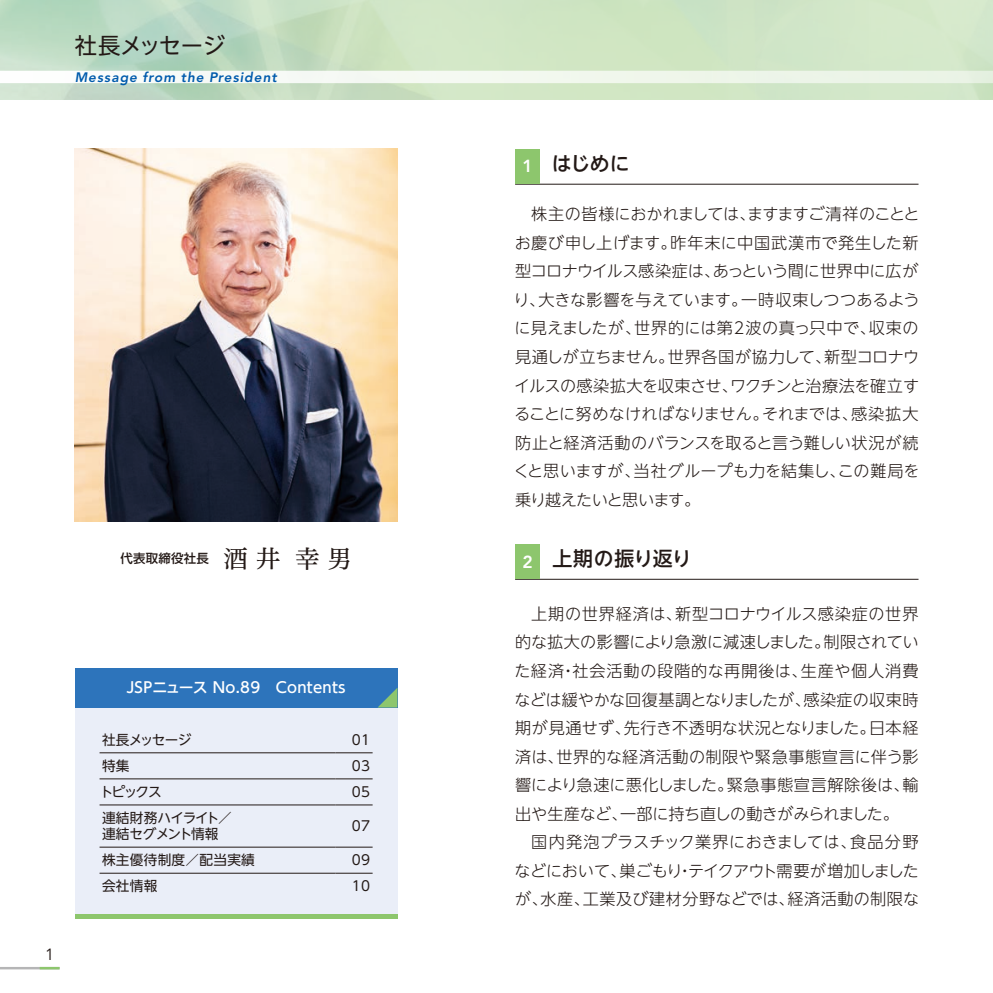
<style>
.page{position:relative;width:993px;height:993px;background:#fff}
.page>*{position:absolute;margin:0;border:0;box-sizing:border-box;transform-origin:0 0}
.t1{font:22.4px "UD Shin Go NT Pro";letter-spacing:-.02em;color:#231916}
.t2{font:500 19.78px "UD Shin Go NT Pro";letter-spacing:-.015em;color:#231916}
.t3{font:300 16.1px/28.5px "UD Shin Go NT Pro";letter-spacing:-.005em;color:#231916;text-align:justify}
.t4{font:16.1px "Avenir";color:#231916}
.t5{font:500 14.88px "UD Shin Go NT Pro";letter-spacing:.02em;color:#fff}
.t6{font:13.65px "UD Shin Go NT Pro";letter-spacing:.02em;color:#231916}
.t7{font:italic 800 13.65px "Avenir";letter-spacing:.07em;color:#005bac}
.t8{font:13.65px/16.1px "UD Shin Go NT Pro";letter-spacing:-.035em;color:#231916}
.t9{font:13.65px "UD Shin Go NT Pro";letter-spacing:-.05em;color:#231916}
.t10{font:500 12.42px "UD Shin Go NT Pro";letter-spacing:.02em;color:#231916}
.s1{font-family:"Hiragino UD Serif Std N W4";font-weight:400;font-size:24.85px}
.s2{font-family:"Avenir";font-weight:800;font-size:17.32px;color:#fff}
</style>
<div class="page">
<svg style="left:0;top:71px;width:992px;height:12px;fill:#f3f8f0"></svg>
<img style="left:75px;top:149px;width:322px;height:372px">
<div style="left:75px;top:707px;width:322px;height:211px;background:#eaeef8"></div>
<div style="left:75px;top:667px;width:322px;height:40px;background:#2d74bb"></div>
<hr style="left:99px;top:752px;width:236px;height:1px;background:#231916">
<hr style="left:335px;top:752px;width:37px;height:1px;background:#231916">
<hr style="left:99px;top:778px;width:236px;height:1px;background:#231916">
<hr style="left:335px;top:778px;width:37px;height:1px;background:#231916">
<hr style="left:99px;top:804px;width:236px;height:1px;background:#231916">
<hr style="left:335px;top:804px;width:37px;height:1px;background:#231916">
<hr style="left:99px;top:846px;width:236px;height:1px;background:#231916">
<hr style="left:335px;top:846px;width:37px;height:1px;background:#231916">
<hr style="left:99px;top:872px;width:236px;height:1px;background:#231916">
<hr style="left:335px;top:872px;width:37px;height:1px;background:#231916">
<hr style="left:515px;top:184px;width:403px;height:1px;background:#231916">
<div style="left:515px;top:149px;width:24px;height:35px;background:#8dc66d"></div>
<hr style="left:515px;top:578px;width:403px;height:1px;background:#231916">
<div style="left:515px;top:544px;width:24px;height:34px;background:#8dc66d"></div>
<hr style="left:0;top:966px;width:60px;height:3px;background:#b5b5b6">
<hr style="left:40px;top:966px;width:20px;height:3px;background:#8dc66d">
<svg style="left:378px;top:688px;width:19px;height:19px"></svg>
<div style="left:75px;top:913px;width:322px;height:5px;background:#8dc66d"></div>
<h1 class="t1" style="left:75px;top:28px;width:152px">社長メッセージ</h1>
<p class="t7" style="left:75px;top:69px;width:203px">Message from the President</p>
<p class="t4" style="left:45px;top:944px;width:10px">1</p>
<p class="t10" style="left:121px;top:548px;width:233px">代表取締役社長 <span class="s1">酒 井 幸 男</span></p>
<p class="t5" style="left:126px;top:675px;width:221px">JSPニュース No.89　Contents</p>
<p class="t9" style="left:102px;top:728px;width:91px">社長メッセージ</p>
<p class="t6" style="left:352px;top:728px;width:20px">01</p>
<p class="t6" style="left:102px;top:754px;width:29px">特集</p>
<p class="t6" style="left:352px;top:754px;width:20px">03</p>
<p class="t6" style="left:100px;top:780px;width:63px">トピックス</p>
<p class="t6" style="left:352px;top:780px;width:20px">05</p>
<p class="t8" style="left:102px;top:809px;width:131px">連結財務ハイライト／連結セグメント情報</p>
<p class="t6" style="left:352px;top:814px;width:20px">07</p>
<p class="t6" style="left:102px;top:848px;width:154px">株主優待制度／配当実績</p>
<p class="t6" style="left:352px;top:848px;width:20px">09</p>
<p class="t6" style="left:102px;top:874px;width:57px">会社情報</p>
<p class="t6" style="left:352px;top:874px;width:20px">10</p>
<p class="t2" style="left:522px;top:148px;width:109px"><span class="s2">1</span> はじめに</p>
<p class="t3" style="left:513px;top:199px;width:407px;text-indent:18px">株主の皆様におかれましては、ますますご清祥のこととお慶び申し上げます。昨年末に中国武漢市で発生した新型コロナウイルス感染症は、あっという間に世界中に広がり、大きな影響を与えています。一時収束しつつあるように見えましたが、世界的には第2波の真っ只中で、収束の見通しが立ちません。世界各国が協力して、新型コロナウイルスの感染拡大を収束させ、ワクチンと治療法を確立することに努めなければなりません。それまでは、感染拡大防止と経済活動のバランスを取ると言う難しい状況が続くと思いますが、当社グループも力を結集し、この難局を乗り越えたいと思います。</p>
<p class="t2" style="left:522px;top:542px;width:171px"><span class="s2">2</span> 上期の振り返り</p>
<p class="t3" style="left:514px;top:598px;width:405px;text-indent:17px">上期の世界経済は、新型コロナウイルス感染症の世界的な拡大の影響により急激に減速しました。制限されていた経済・社会活動の段階的な再開後は、生産や個人消費などは緩やかな回復基調となりましたが、感染症の収束時期が見通せず、先行き不透明な状況となりました。日本経済は、世界的な経済活動の制限や緊急事態宣言に伴う影響により急速に悪化しました。緊急事態宣言解除後は、輸出や生産など、一部に持ち直しの動きがみられました。</p>
<p class="t3" style="left:514px;top:827px;width:406px;text-indent:17px">国内発泡プラスチック業界におきましては、食品分野などにおいて、巣ごもり・テイクアウト需要が増加しましたが、水産、工業及び建材分野などでは、経済活動の制限な</p>
</div>
